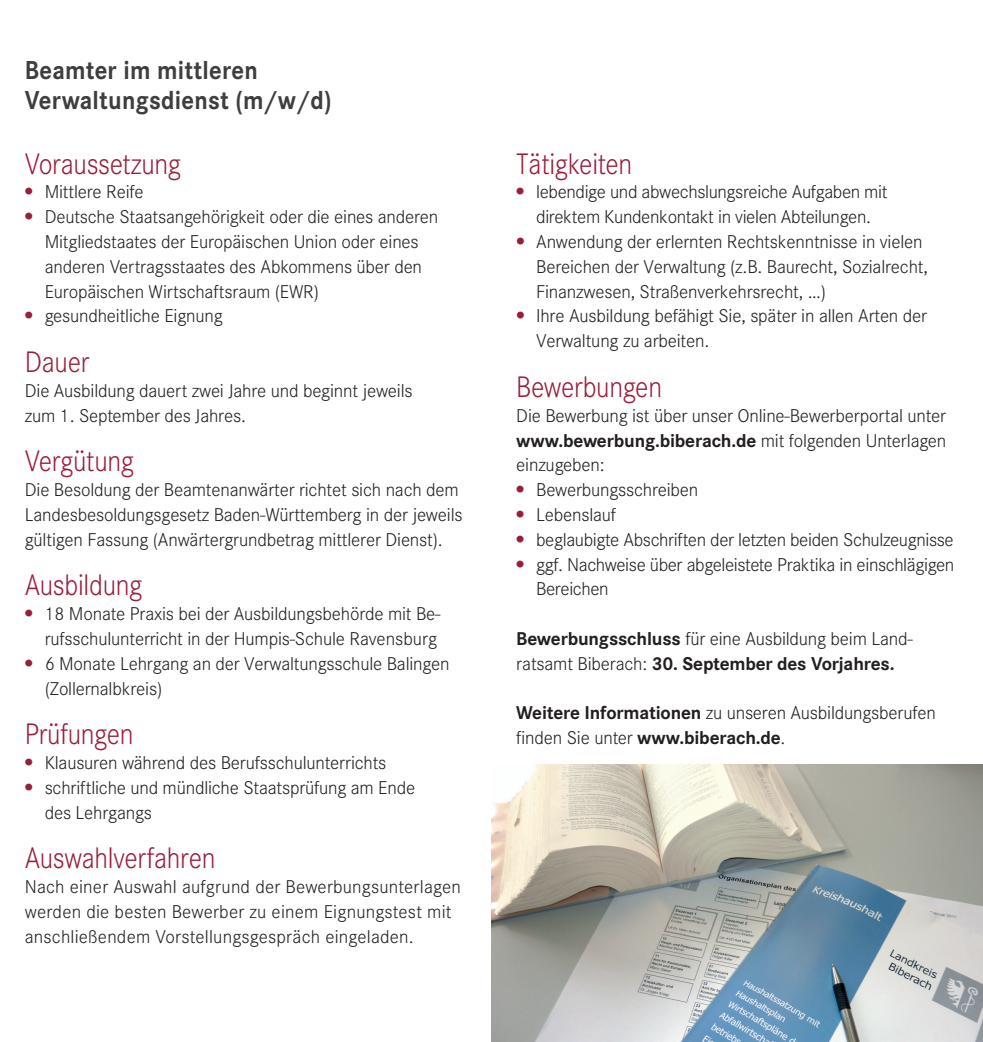
<style>
.page{position:relative;width:983px;height:1042px;background:#fff}
.page>*{position:absolute;margin:0;border:0;box-sizing:border-box;transform-origin:0 0}
.t1{font:300 30.8px "Corporate S";letter-spacing:-.01em;color:#9a1e3a;scale:.91 1}
.t2{font:700 26.95px/29.8px "Corporate S";letter-spacing:.01em;color:#3e3e3f;scale:.91 1}
.t3{font:300 19.25px/24.8px "Corporate S";letter-spacing:-.01em;color:#231f20}
.t4{font:300 19.25px/24.8px "Corporate S";letter-spacing:.01em;color:#231f20}
.t5{font:700 19.25px/24.8px "Corporate S";letter-spacing:-.01em;color:#231f20}
.s1{font-family:"Univers LT Pro";font-weight:700;font-stretch:condensed;color:#9a1e3a}
.s2{font-weight:700}
.s3{font-weight:300}
</style>
<div class="page">
<img style="left:491px;top:764px;width:491px;height:278px">
<h2 class="t2" style="left:25px;top:56px;width:338px">Beamter im mittleren<br>Verwaltungsdienst (m/w/d)</h2>
<h1 class="t1" style="left:25px;top:146px;width:173px">Voraussetzung</h1>
<p class="t3" style="left:25px;top:180px;width:120px"><span class="s1">•</span> Mittlere Reife</p>
<p class="t3" style="left:45px;top:205px;width:395px;text-indent:-20px"><span class="s1">•</span> Deutsche Staatsangehörigkeit oder die eines anderen Mitgliedstaates der Europäischen Union oder eines anderen Vertragsstaates des Abkommens über den Europäischen Wirtschaftsraum (EWR)</p>
<p class="t3" style="left:25px;top:304px;width:199px"><span class="s1">•</span> gesundheitliche Eignung</p>
<h1 class="t1" style="left:25px;top:345px;width:72px">Dauer</h1>
<p class="t3" style="left:25px;top:378px;width:389px">Die Ausbildung dauert zwei Jahre und beginnt jeweils zum 1. September des Jahres.</p>
<h1 class="t1" style="left:25px;top:444px;width:121px">Vergütung</h1>
<p class="t3" style="left:25px;top:477px;width:439px">Die Besoldung der Beamtenanwärter richtet sich nach dem<br>Landesbesoldungsgesetz Baden-Württemberg in der jeweils gültigen Fassung (Anwärtergrundbetrag mittlerer Dienst).</p>
<h1 class="t1" style="left:25px;top:568px;width:131px">Ausbildung</h1>
<p class="t3" style="left:25px;top:601px;width:417px;text-align:right"><span class="s1">•</span> 18 Monate Praxis bei der Ausbildungsbehörde mit Be&shy;rufsschulunterricht in der Humpis-Schule Ravensburg</p>
<p class="t3" style="left:45px;top:651px;width:406px;text-indent:-20px"><span class="s1">•</span> 6 Monate Lehrgang an der Verwaltungsschule Balingen (Zollernalbkreis)</p>
<h1 class="t1" style="left:25px;top:717px;width:121px">Prüfungen</h1>
<p class="t3" style="left:25px;top:750px;width:363px"><span class="s1">•</span> Klausuren während des Berufsschulunterrichts</p>
<p class="t3" style="left:45px;top:775px;width:372px;text-indent:-20px"><span class="s1">•</span> schriftliche und mündliche Staatsprüfung am Ende des Lehrgangs</p>
<h1 class="t1" style="left:25px;top:841px;width:211px">Auswahlverfahren</h1>
<p class="t4" style="left:25px;top:874px;width:437px">Nach einer Auswahl aufgrund der Bewerbungsunterlagen werden die besten Bewerber zu einem Eignungstest mit anschließendem Vorstellungsgespräch eingeladen.</p>
<h1 class="t1" style="left:516px;top:146px;width:129px">Tätigkeiten</h1>
<p class="t3" style="left:516px;top:180px;width:372px;text-align:center"><span class="s1">•</span> lebendige und abwechslungsreiche Aufgaben mit direktem Kundenkontakt in vielen Abteilungen.</p>
<p class="t3" style="left:536px;top:229px;width:393px;text-indent:-20px"><span class="s1">•</span> Anwendung der erlernten Rechtskenntnisse in vielen<br>Bereichen der Verwaltung (z.B. Baurecht, Sozialrecht,<br>Finanzwesen, Straßenverkehrsrecht, …)</p>
<p class="t3" style="left:536px;top:304px;width:392px;text-indent:-20px"><span class="s1">•</span> Ihre Ausbildung befähigt Sie, später in allen Arten der<br>Verwaltung zu arbeiten.</p>
<h1 class="t1" style="left:516px;top:369px;width:162px">Bewerbungen</h1>
<p class="t3" style="left:516px;top:403px;width:431px;text-align:justify">Die Bewerbung ist über unser Online-Bewerberportal unter <span class="s2">www.bewerbung.biberach.de</span> mit folgenden Unterlagen einzugeben:</p>
<p class="t3" style="left:516px;top:477px;width:183px"><span class="s1">•</span> Bewerbungsschreiben</p>
<p class="t3" style="left:516px;top:502px;width:101px"><span class="s1">•</span> Lebenslauf</p>
<p class="t3" style="left:516px;top:527px;width:439px"><span class="s1">•</span> beglaubigte Abschriften der letzten beiden Schulzeugnisse</p>
<p class="t3" style="left:536px;top:552px;width:419px;text-indent:-20px"><span class="s1">•</span> ggf. Nachweise über abgeleistete Praktika in einschlägigen<br>Bereichen</p>
<p class="t5" style="left:516px;top:627px;width:398px">Bewerbungsschluss <span class="s3">für eine Ausbildung beim Land&shy;ratsamt Biberach:</span> 30. September des Vorjahres.</p>
<p class="t3" style="left:516px;top:701px;width:421px"><span class="s2">Weitere Informationen</span> zu unseren Ausbildungsberufen finden Sie unter <span class="s2">www.biberach.de</span>.</p>
</div>
